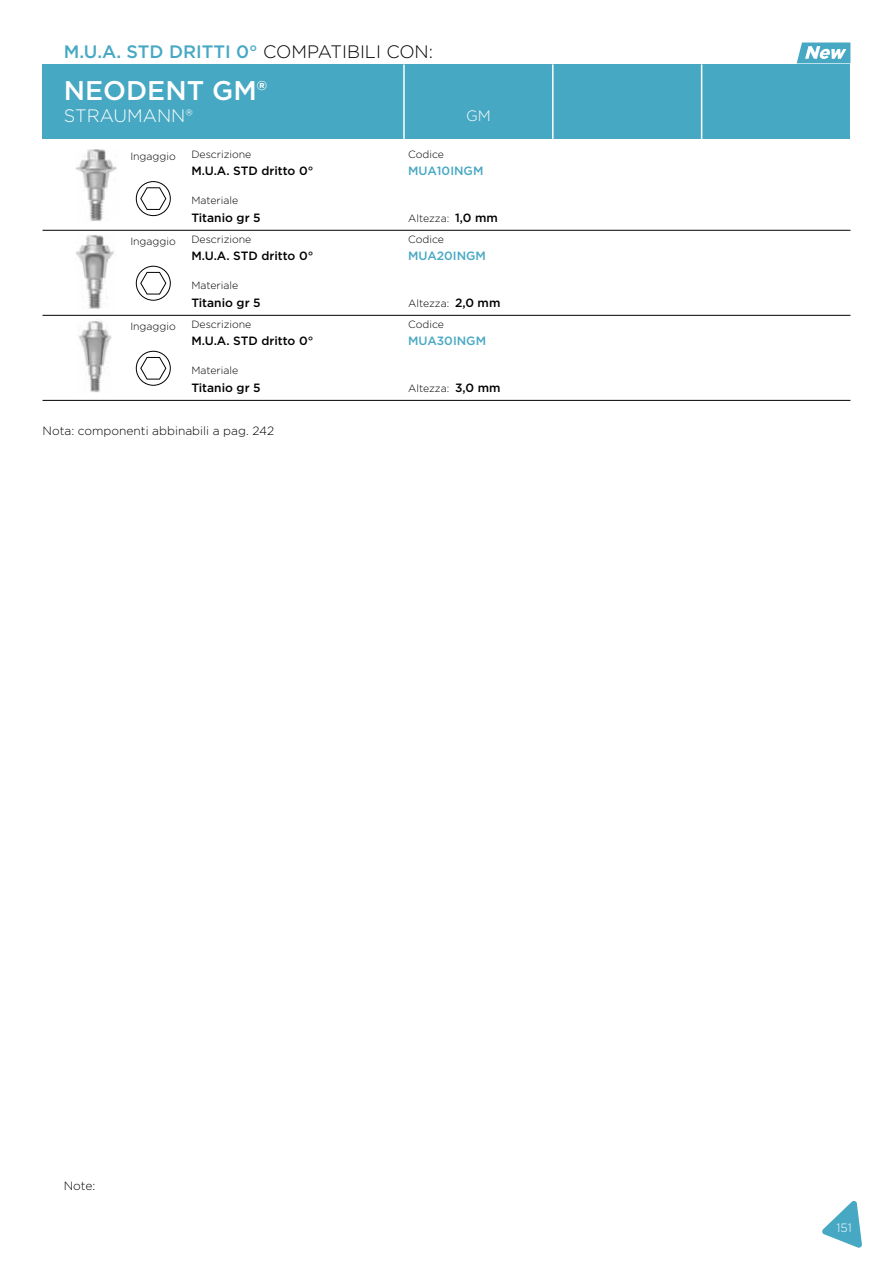
<style>
.page{position:relative;width:893px;height:1263px;background:#fff}
.page>*{position:absolute;margin:0;border:0;box-sizing:border-box;transform-origin:0 0}
.t1{font:500 27px "Gotham";color:#fff}
.t2{font:500 18px "Gotham";color:#47a8c3}
.t3{font:300 18px "Gotham";color:#fff}
.t4{font:300 15px "Gotham";color:#fff}
.t5{font:500 12px "Gotham";color:#000}
.t6{font:300 12px "Gotham";color:#000}
.t7{font:500 12px "Gotham";color:#47a8c3}
.t8{font:300 12px "Gotham";color:#fff}
.t9{font:300 10.5px "Gotham";color:#000}
.s1{font-weight:300;color:#000}
.s2{font-weight:500;font-size:12px}
</style>
<div class="page">
<div style="left:43px;top:64px;width:807px;height:75px;background:#47a8c3"></div>
<hr style="left:403px;top:64px;width:2px;height:75px;background:#fff">
<hr style="left:552px;top:64px;width:2px;height:75px;background:#fff">
<hr style="left:701px;top:64px;width:1px;height:75px;background:#fff">
<hr style="left:43px;top:230px;width:807px;height:1px;background:#000">
<hr style="left:43px;top:315px;width:807px;height:1px;background:#000">
<hr style="left:43px;top:400px;width:807px;height:1px;background:#000">
<svg style="left:797px;top:43px;width:53px;height:20px"></svg>
<img style="left:75px;top:149px;width:42px;height:73px">
<img style="left:76px;top:235px;width:38px;height:74px">
<img style="left:78px;top:320px;width:34px;height:72px">
<div style="left:136px;top:181px;width:35px;height:35px;border:1px solid #000;border-radius:50%"></div>
<svg style="left:140px;top:187px;width:26px;height:23px"></svg>
<div style="left:136px;top:266px;width:35px;height:34px;border:1px solid #000;border-radius:50%"></div>
<svg style="left:140px;top:272px;width:26px;height:22px"></svg>
<div style="left:136px;top:351px;width:35px;height:34px;border:1px solid #000;border-radius:50%"></div>
<svg style="left:140px;top:357px;width:26px;height:23px"></svg>
<svg style="left:822px;top:1201px;width:40px;height:47px"></svg>
<h2 class="t2" style="left:64px;top:39px;width:371px">M.U.A. STD DRITTI 0° <span class="s1">COMPATIBILI CON:</span></h2>
<h1 class="t1" style="left:64px;top:73px;width:205px">NEODENT GM®</h1>
<h2 class="t3" style="left:64px;top:104px;width:131px">STRAUMANN®</h2>
<h3 class="t4" style="left:466px;top:107px;width:26px">GM</h3>
<p class="t9" style="left:130px;top:150px;width:47px">Ingaggio</p>
<p class="t9" style="left:191px;top:148px;width:62px">Descrizione</p>
<p class="t9" style="left:191px;top:193px;width:48px">Materiale</p>
<p class="t5" style="left:191px;top:163px;width:124px">M.U.A. STD dritto 0°</p>
<p class="t9" style="left:408px;top:148px;width:37px">Codice</p>
<p class="t7" style="left:408px;top:163px;width:77px">MUA10INGM</p>
<p class="t9" style="left:130px;top:235px;width:47px">Ingaggio</p>
<p class="t5" style="left:191px;top:210px;width:71px">Titanio gr 5</p>
<p class="t9" style="left:191px;top:233px;width:62px">Descrizione</p>
<p class="t9" style="left:191px;top:278px;width:48px">Materiale</p>
<p class="t5" style="left:191px;top:248px;width:124px">M.U.A. STD dritto 0°</p>
<p class="t9" style="left:408px;top:211px;width:91px">Altezza: <span class="s2">1,0 mm</span></p>
<p class="t9" style="left:408px;top:233px;width:37px">Codice</p>
<p class="t7" style="left:408px;top:248px;width:79px">MUA20INGM</p>
<p class="t9" style="left:130px;top:320px;width:47px">Ingaggio</p>
<p class="t5" style="left:191px;top:295px;width:71px">Titanio gr 5</p>
<p class="t9" style="left:191px;top:318px;width:62px">Descrizione</p>
<p class="t9" style="left:191px;top:363px;width:48px">Materiale</p>
<p class="t5" style="left:191px;top:333px;width:124px">M.U.A. STD dritto 0°</p>
<p class="t9" style="left:408px;top:296px;width:94px">Altezza: <span class="s2">2,0 mm</span></p>
<p class="t9" style="left:408px;top:318px;width:37px">Codice</p>
<p class="t7" style="left:408px;top:333px;width:79px">MUA30INGM</p>
<p class="t5" style="left:191px;top:380px;width:71px">Titanio gr 5</p>
<p class="t6" style="left:43px;top:424px;width:233px">Nota: componenti abbinabili a pag. 242</p>
<p class="t9" style="left:408px;top:381px;width:94px">Altezza: <span class="s2">3,0 mm</span></p>
<p class="t6" style="left:64px;top:1178px;width:33px">Note:</p>
<p class="t8" style="left:836px;top:1220px;width:17px">151</p>
</div>
